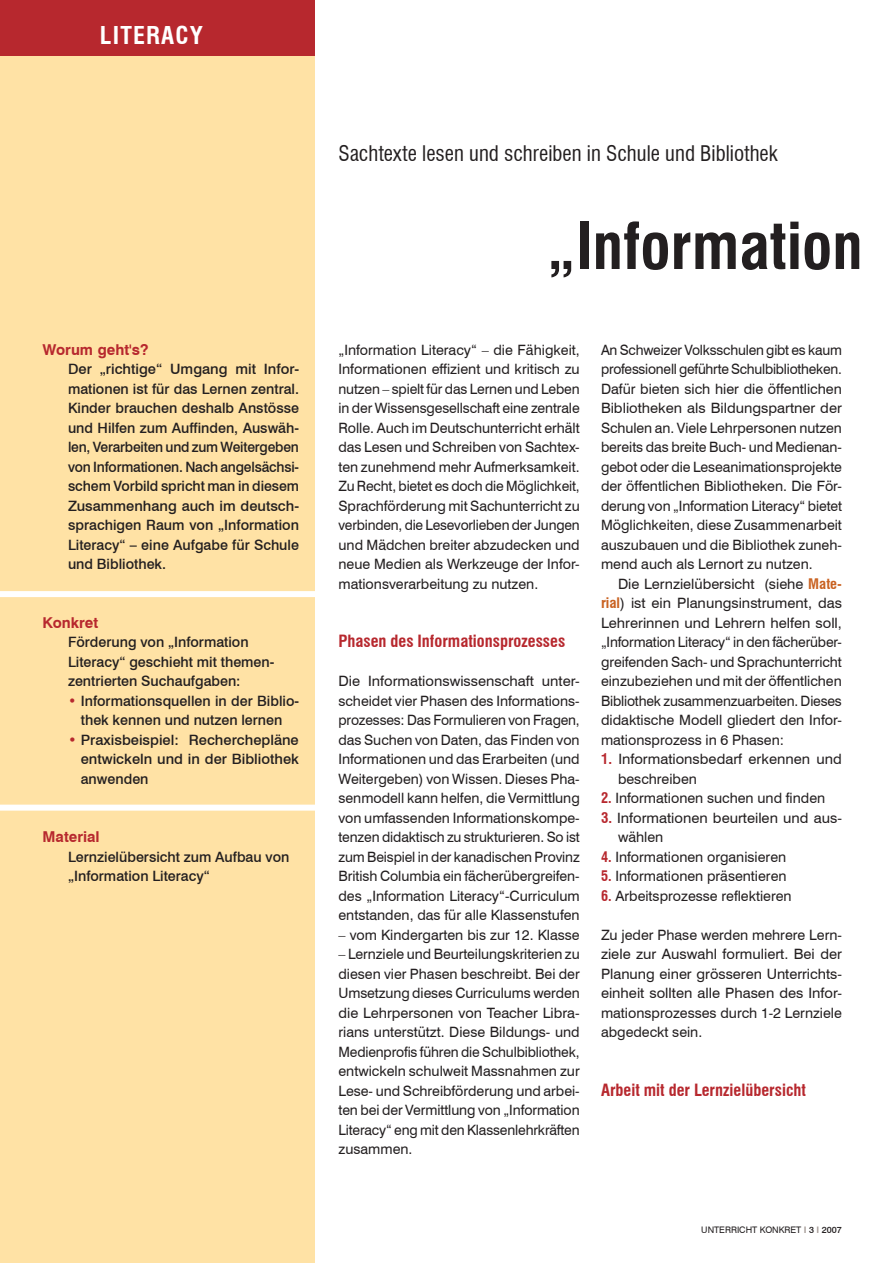
<style>
.page{position:relative;width:893px;height:1263px;background:#fff}
.page>*{position:absolute;margin:0;border:0;box-sizing:border-box;transform-origin:0 0}
.t1{font:700 condensed 63px "Swiss 721 BT";color:#231f20}
.t2{font:700 condensed 24px "Swiss 721 BT";letter-spacing:.05em;color:#fff}
.t3{font:condensed 21px "Swiss 721 BT";color:#231f20}
.t4{font:700 condensed 16.5px "Swiss 721 BT";color:#b7282e}
.t5{font:700 15px "Swiss 721 BT";color:#b7282e}
.t6{font:14.25px/19.5px "Swiss 721 BT";color:#231f20;text-align:justify}
.t7{font:500 14.25px/19.5px "Swiss 721 BT";color:#231f20;text-align:justify}
.t8{font:9px "Swiss 721 BT";color:#231f20}
.s1{color:#b7282e}
.s2{font-weight:700;font-stretch:condensed;color:#c96221}
.s3{font-weight:700;font-stretch:condensed;color:#b7282e}
.s4{font-weight:700;color:#a59b97}
.s5{font-weight:500}
</style>
<div class="page">
<div style="left:0;top:0;width:315px;height:1263px;background:#ffe2a5"></div>
<div style="left:0;top:0;width:315px;height:55px;background:#b7282e"></div>
<div style="left:0;top:805px;width:328px;height:6px;background:#fff"></div>
<div style="left:0;top:591px;width:328px;height:6px;background:#fff"></div>
<h2 class="t2" style="left:100px;top:21px;width:105px">LITERACY</h2>
<p class="t5" style="left:43px;top:340px;width:107px">Worum geht's?</p>
<p class="t7" style="left:68px;top:359px;width:233px">Der „richtige“ Umgang mit Infor&shy;mationen ist für das Lernen zentral.<br>Kinder brauchen deshalb Anstösse und Hilfen zum Auffinden, Auswäh&shy;len, Verarbeiten und zum Weitergeben von Informationen. Nach angelsächsi&shy;schem Vorbild spricht man in diesem Zusammenhang auch im deutsch&shy;sprachigen Raum von „Information Literacy“ – eine Aufgabe für Schule und Bibliothek.</p>
<p class="t5" style="left:43px;top:613px;width:57px">Konkret</p>
<p class="t7" style="left:68px;top:632px;width:208px;text-align:left">Förderung von „Information<br>Literacy“ geschieht mit themen&shy;zentrierten Suchaufgaben:</p>
<p class="t7" style="left:68px;top:691px;width:233px;text-align:center"><span class="s1">•</span> Informationsquellen in der Biblio&shy;thek kennen und nutzen lernen</p>
<p class="t7" style="left:81px;top:730px;width:220px;text-indent:-13px"><span class="s1">•</span> Praxisbeispiel: Recherchepläne entwickeln und in der Bibliothek anwenden</p>
<p class="t5" style="left:43px;top:828px;width:59px">Material</p>
<p class="t7" style="left:68px;top:847px;width:223px">Lernzielübersicht zum Aufbau von „Information Literacy“</p>
<h3 class="t3" style="left:338px;top:140px;width:441px">Sachtexte lesen und schreiben in Schule und Bibliothek</h3>
<h1 class="t1" style="left:548px;top:208px;width:316px">„Information</h1>
<p class="t6" style="left:338px;top:340px;width:243px">„Information Literacy“ – die Fähigkeit, Informationen effizient und kritisch zu nutzen – spielt für das Lernen und Leben in der Wissensgesellschaft eine zentrale Rolle. Auch im Deutschunterricht erhält das Lesen und Schreiben von Sachtex&shy;ten zunehmend mehr Aufmerksamkeit.<br>Zu Recht, bietet es doch die Möglichkeit, Sprachförderung mit Sachunterricht zu verbinden, die Lesevorlieben der Jungen und Mädchen breiter abzudecken und neue Medien als Werkzeuge der Infor&shy;mationsverarbeitung zu nutzen.</p>
<p class="t4" style="left:338px;top:631px;width:228px">Phasen des Informationsprozesses</p>
<p class="t6" style="left:338px;top:671px;width:243px">Die Informationswissenschaft unter&shy;scheidet vier Phasen des Informations&shy;prozesses: Das Formulieren von Fragen, das Suchen von Daten, das Finden von Informationen und das Erarbeiten (und Weitergeben) von Wissen. Dieses Pha&shy;senmodell kann helfen, die Vermittlung von umfassenden Informationskompe&shy;tenzen didaktisch zu strukturieren. So ist zum Beispiel in der kanadischen Provinz British Columbia ein fächerübergreifen&shy;des „Information Literacy“-Curriculum entstanden, das für alle Klassenstufen</p>
<p class="t6" style="left:338px;top:925px;width:243px">– vom Kindergarten bis zur 12. Klasse</p>
<p class="t6" style="left:338px;top:944px;width:243px">– Lernziele und Beurteilungskriterien zu diesen vier Phasen beschreibt. Bei der Umsetzung dieses Curriculums werden die Lehrpersonen von Teacher Libra&shy;rians unterstützt. Diese Bildungs- und Medienprofis führen die Schulbibliothek, entwickeln schulweit Massnahmen zur Lese- und Schreibförderung und arbei&shy;ten bei der Vermittlung von „Information Literacy“ eng mit den Klassenlehrkräften zusammen.</p>
<p class="t6" style="left:601px;top:340px;width:243px">An Schweizer Volksschulen gibt es kaum professionell geführte Schulbibliotheken.<br>Dafür bieten sich hier die öffentlichen Bibliotheken als Bildungspartner der Schulen an. Viele Lehrpersonen nutzen bereits das breite Buch- und Medienan&shy;gebot oder die Leseanimationsprojekte der öffentlichen Bibliotheken. Die För&shy;derung von „Information Literacy“ bietet Möglichkeiten, diese Zusammenarbeit auszubauen und die Bibliothek zuneh&shy;mend auch als Lernort zu nutzen.</p>
<p class="t6" style="left:601px;top:574px;width:242px;text-indent:17px">Die Lernzielübersicht (siehe <span class="s2">Mate&shy;rial</span>) ist ein Planungsinstrument, das Lehrerinnen und Lehrern helfen soll, „Information Literacy“ in den fächerüber&shy;greifenden Sach- und Sprachunterricht einzubeziehen und mit der öffentlichen Bibliothek zusammenzuarbeiten. Dieses didaktische Modell gliedert den Infor&shy;mationsprozess in 6 Phasen:</p>
<p class="t6" style="left:618px;top:749px;width:225px;text-indent:-17px"><span class="s3">1.</span> Informationsbedarf erkennen und beschreiben</p>
<p class="t6" style="left:601px;top:788px;width:226px"><span class="s3">2.</span> Informationen suchen und finden</p>
<p class="t6" style="left:618px;top:808px;width:225px;text-indent:-17px"><span class="s3">3.</span> Informationen beurteilen und aus&shy;wählen</p>
<p class="t6" style="left:601px;top:847px;width:187px"><span class="s3">4.</span> Informationen organisieren</p>
<p class="t6" style="left:601px;top:866px;width:187px"><span class="s3">5.</span> Informationen präsentieren</p>
<p class="t6" style="left:601px;top:886px;width:192px"><span class="s3">6.</span> Arbeitsprozesse reflektieren</p>
<p class="t6" style="left:601px;top:925px;width:242px">Zu jeder Phase werden mehrere Lern&shy;ziele zur Auswahl formuliert. Bei der Planung einer grösseren Unterrichts&shy;einheit sollten alle Phasen des Infor&shy;mationsprozesses durch 1-2 Lernziele abgedeckt sein.</p>
<p class="t4" style="left:601px;top:1080px;width:207px">Arbeit mit der Lernzielübersicht</p>
<p class="t8" style="left:701px;top:1224px;width:142px">UNTERRICHT KONKRET <span class="s4">I</span> <span class="s5">3</span> <span class="s4">I</span> <span class="s5">2007</span></p>
</div>
